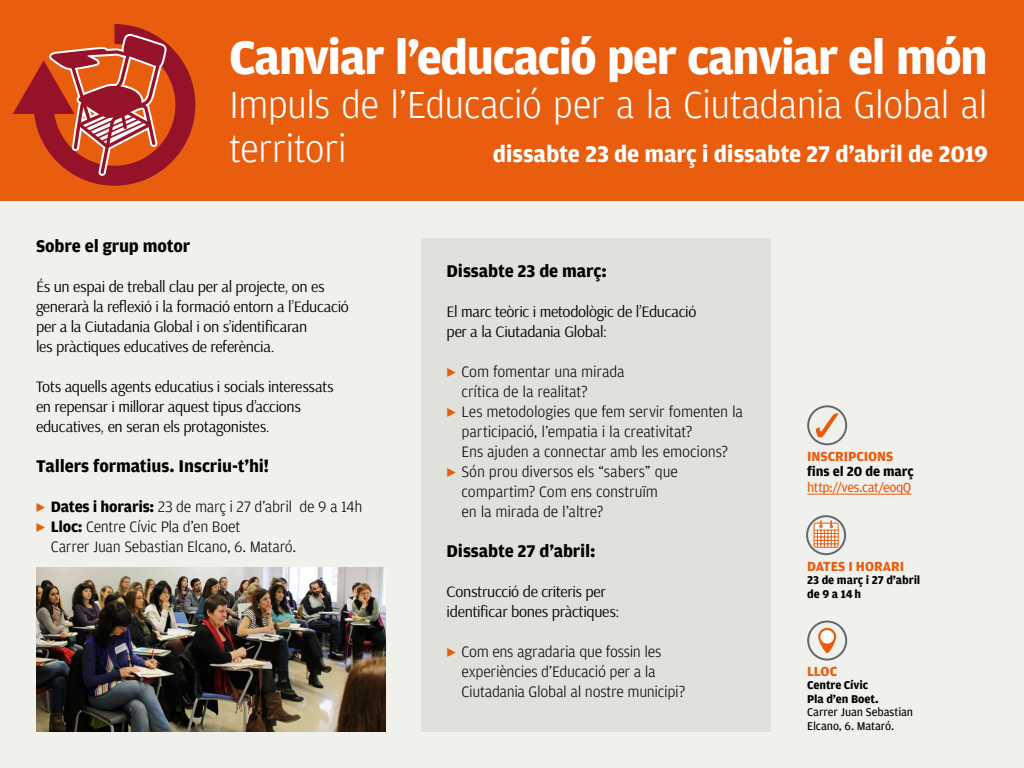
<style>
.page{position:relative;width:1024px;height:768px;background:#f0f0ed}
.page>*{position:absolute;margin:0;border:0;box-sizing:border-box;transform-origin:0 0}
.t1{font:700 50px "Amplitude";letter-spacing:-.035em;color:#fff}
.t2{font:300 40px/44px "Amplitude";letter-spacing:-.02em;color:#fff}
.t3{font:700 24px "Amplitude";letter-spacing:-.01em;color:#fff}
.t4{font:700 18px "Amplitude";letter-spacing:-.01em;color:#000}
.t5{font:300 16px/20px "Amplitude";letter-spacing:-.015em;color:#000}
.t6{font:16px/20px "Arsenal";letter-spacing:-.02em;color:#000}
.t7{font:700 14px "Amplitude";letter-spacing:-.005em;color:#e95d0f}
.t8{font:14px "Amplitude";letter-spacing:-.025em;color:#e95d0f}
.t9{font:700 14px "Amplitude";letter-spacing:-.005em;color:#000}
.t10{font:700 12px/13.4px "Amplitude";letter-spacing:-.005em;color:#000}
.t11{font:12px/13.4px "Amplitude";letter-spacing:-.01em;color:#000}
.s1{font-family:"Source Sans Pro";font-weight:700;color:#e95d0f}
.s2{font-weight:700}
</style>
<div class="page">
<div style="left:0;top:0;width:1024px;height:201px;background:#e95d0f"></div>
<svg style="left:13px;top:24px;width:182px;height:162px"></svg>
<div style="left:422px;top:238px;width:349px;height:494px;background:#e1e1db"></div>
<img style="left:36px;top:567px;width:350px;height:165px">
<hr style="left:807px;top:494px;width:105px;height:1px;background:#e95d0f">
<div style="left:807px;top:405px;width:40px;height:40px;border:2px solid #64696e;border-radius:50%"></div>
<svg style="left:815px;top:413px;width:24px;height:24px"></svg>
<div style="left:806px;top:515px;width:40px;height:40px;border:2px solid #64696e;border-radius:50%"></div>
<div style="left:814px;top:523px;width:25px;height:25px;border:1px solid #e95d0f;border-radius:2px"></div>
<svg style="left:814px;top:521px;width:24px;height:26px"></svg>
<div style="left:807px;top:621px;width:40px;height:40px;border:2px solid #64696e;border-radius:50%"></div>
<svg style="left:818px;top:628px;width:18px;height:25px"></svg>
<div style="left:820px;top:630px;width:14px;height:14px;background:#fff;border-radius:50%"></div>
<h1 class="t1" style="left:229px;top:29px;width:761px">Canviar l’educació per canviar el món</h1>
<h2 class="t2" style="left:229px;top:83px;width:760px">Impuls de l’Educació per a la Ciutadania Global al territori</h2>
<h3 class="t3" style="left:493px;top:140px;width:497px">dissabte 23 de març i dissabte 27 d’abril de 2019</h3>
<p class="t4" style="left:36px;top:236px;width:156px">Sobre el grup motor</p>
<p class="t6" style="left:36px;top:277px;width:314px">És un espai de treball clau per al projecte, on es generarà la reflexió i la formació entorn a l’Educació per a la Ciutadania Global i on s’identificaran<br>les pràctiques educatives de referència.</p>
<p class="t6" style="left:36px;top:377px;width:299px">Tots aquells agents educatius i socials interessats en repensar i millorar aquest tipus d’accions educatives, en seran els protagonistes.</p>
<p class="t4" style="left:36px;top:456px;width:235px">Tallers formatius. Inscriu-t’hi!</p>
<p class="t5" style="left:36px;top:497px;width:328px"><span class="s1">▶</span> <span class="s2">Dates i horaris:</span> 23 de març i 27 d’abril de 9 a 14h</p>
<p class="t5" style="left:36px;top:517px;width:206px"><span class="s1">▶</span> <span class="s2">Lloc:</span> Centre Cívic Pla d’en Boet</p>
<p class="t5" style="left:51px;top:537px;width:247px">Carrer Juan Sebastian Elcano, 6. Mataró.</p>
<p class="t4" style="left:447px;top:261px;width:162px">Dissabte 23 de març:</p>
<p class="t6" style="left:447px;top:302px;width:251px">El marc teòric i metodològic de l’Educació per a la Ciutadania Global:</p>
<p class="t5" style="left:447px;top:362px;width:180px"><span class="s1">▶</span> Com fomentar una mirada</p>
<p class="t5" style="left:462px;top:382px;width:128px">crítica de la realitat?</p>
<p class="t5" style="left:447px;top:402px;width:298px"><span class="s1">▶</span> Les metodologies que fem servir fomenten la</p>
<p class="t5" style="left:462px;top:422px;width:233px">participació, l’empatia i la creativitat?</p>
<p class="t5" style="left:462px;top:442px;width:268px">Ens ajuden a connectar amb les emocions?</p>
<p class="t5" style="left:447px;top:462px;width:233px"><span class="s1">▶</span> Són prou diversos els “sabers” que</p>
<p class="t5" style="left:462px;top:482px;width:198px">compartim? Com ens construïm</p>
<p class="t5" style="left:462px;top:502px;width:143px">en la mirada de l’altre?</p>
<p class="t4" style="left:447px;top:541px;width:150px">Dissabte 27 d’abril:</p>
<p class="t6" style="left:447px;top:582px;width:174px">Construcció de criteris per identificar bones pràctiques:</p>
<p class="t5" style="left:462px;top:642px;width:225px;text-indent:-15px"><span class="s1">▶</span> Com ens agradaria que fossin les experiències d’Educació per a la<br>Ciutadania Global al nostre municipi?</p>
<p class="t7" style="left:807px;top:448px;width:88px">INSCRIPCIONS</p>
<p class="t9" style="left:807px;top:464px;width:108px">fins el 20 de març</p>
<p class="t8" style="left:807px;top:480px;width:106px">http://ves.cat/eoqQ</p>
<p class="t7" style="left:807px;top:558px;width:99px">DATES I HORARI</p>
<p class="t10" style="left:807px;top:574px;width:115px">23 de març i 27 d’abril de 9 a 14h</p>
<p class="t7" style="left:807px;top:664px;width:31px">LLOC</p>
<p class="t10" style="left:807px;top:679px;width:73px">Centre Cívic<br>Pla d’en Boet.</p>
<p class="t11" style="left:807px;top:706px;width:107px">Carrer Juan Sebastian<br>Elcano, 6. Mataró.</p>
</div>
